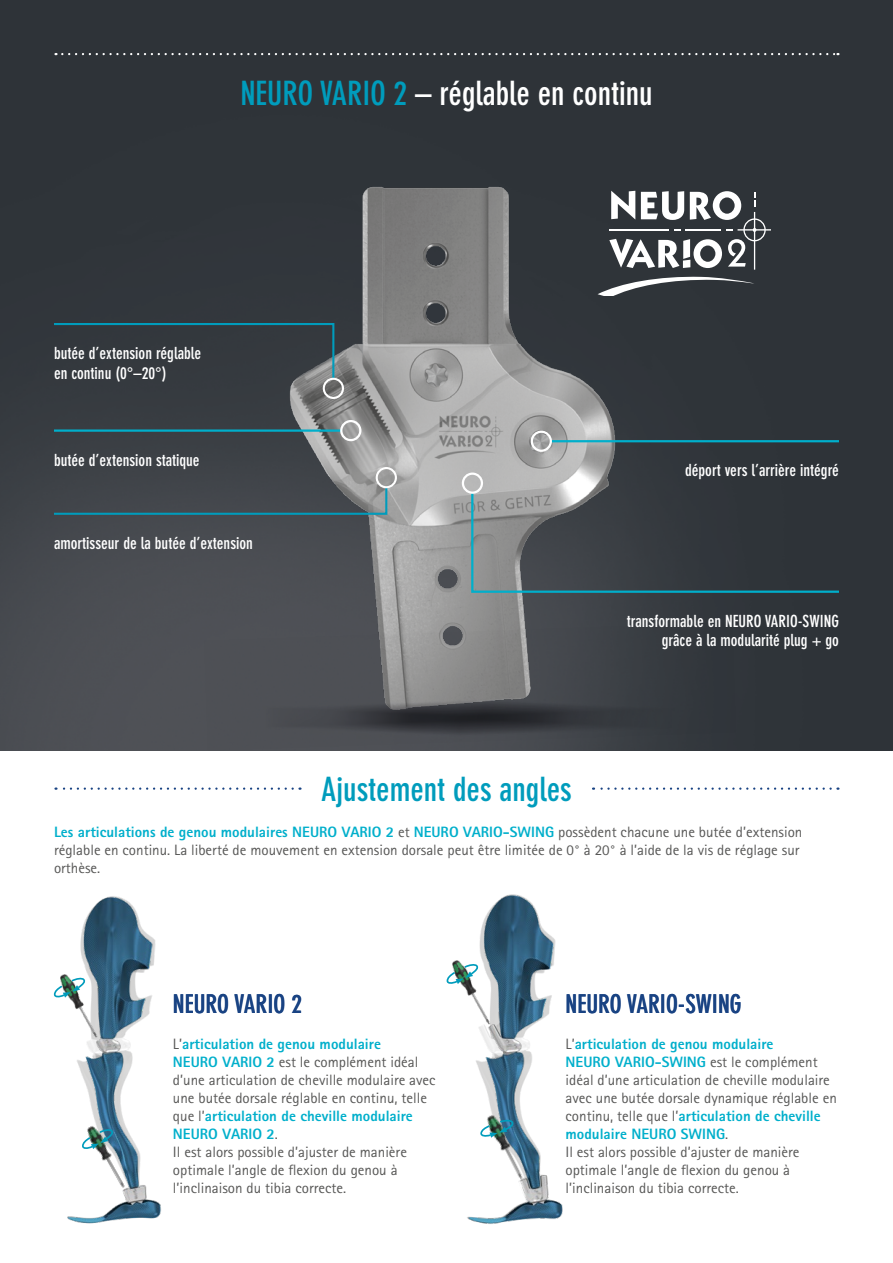
<style>
.page{position:relative;width:893px;height:1263px;background:#fff}
.page>*{position:absolute;margin:0;border:0;box-sizing:border-box;transform-origin:0 0}
.t1{font:700 condensed 33px "DIN Neuzeit Grotesk Std";color:#fff}
.t2{font:700 condensed 33px "DIN Neuzeit Grotesk Std";color:#009cbc}
.t3{font:700 condensed 25.5px "DIN Neuzeit Grotesk Std";color:#194383}
.t4{font:700 condensed 16.5px/19.8px "DIN Neuzeit Grotesk Std";color:#fff}
.t5{font:15px/18px "Rotis Sans Serif Pro";color:#575756}
.s1{color:#009cbc}
.s2{font-weight:800;color:#00afcb}
</style>
<div class="page">
<img style="left:0;top:0;width:893px;height:750px">
<img style="left:264px;top:150px;width:364px;height:472px">
<img style="left:204px;top:622px;width:532px;height:128px">
<hr style="left:551px;top:440px;width:288px;height:2px;background:#00afcb">
<div style="left:531px;top:431px;width:21px;height:21px;border:2px solid #fff;border-radius:50%"></div>
<svg style="left:52px;top:485px;width:336px;height:31px;background:#45535a"></svg>
<div style="left:376px;top:467px;width:21px;height:21px;border:2px solid #fff;border-radius:50%"></div>
<svg style="left:52px;top:322px;width:283px;height:59px;background:#343f45"></svg>
<svg style="left:598px;top:276px;width:156px;height:20px"></svg>
<svg style="left:609px;top:191px;width:161px;height:79px"></svg>
<hr style="left:685px;top:229px;width:36px;height:2px;background:#fff">
<div style="left:323px;top:378px;width:21px;height:21px;border:2px solid #fff;border-radius:50%"></div>
<svg style="left:470px;top:490px;width:371px;height:104px;background:#454d52"></svg>
<svg style="left:56px;top:53px;width:782px;height:2px;background:#66696d"></svg>
<hr style="left:54px;top:429px;width:287px;height:3px;background:#00afcb">
<div style="left:340px;top:420px;width:21px;height:21px;border:2px solid #fff;border-radius:50%"></div>
<img style="left:467px;top:894px;width:96px;height:330px">
<img style="left:452px;top:957px;width:45px;height:71px">
<img style="left:478px;top:1106px;width:54px;height:77px">
<svg style="left:446px;top:964px;width:35px;height:20px"></svg>
<svg style="left:479px;top:1120px;width:37px;height:18px"></svg>
<img style="left:67px;top:896px;width:94px;height:328px">
<img style="left:60px;top:971px;width:44px;height:70px">
<img style="left:78px;top:1117px;width:56px;height:76px">
<svg style="left:53px;top:978px;width:35px;height:21px"></svg>
<svg style="left:81px;top:1129px;width:35px;height:21px"></svg>
<div style="left:462px;top:472px;width:21px;height:22px;border:2px solid #fff;border-radius:50%"></div>
<svg style="left:56px;top:787px;width:237px;height:3px"></svg>
<svg style="left:593px;top:787px;width:238px;height:3px"></svg>
<h1 class="t1" style="left:240px;top:74px;width:414px"><span class="s1">NEURO VARIO 2</span> – réglable en continu</h1>
<p class="t4" style="left:54px;top:343px;width:149px">butée d’extension réglable en continu (0°–20°)</p>
<p class="t4" style="left:54px;top:450px;width:147px">butée d’extension statique</p>
<p class="t4" style="left:54px;top:533px;width:200px">amortisseur de la butée d’extension</p>
<p class="t4" style="left:685px;top:461px;width:155px">déport vers l’arrière intégré</p>
<h1 class="t2" style="left:321px;top:770px;width:252px">Ajustement des angles</h1>
<p class="t4" style="left:627px;top:611px;width:214px;text-align:right">transformable en NEURO VARIO-SWING grâce à la modularité plug + go</p>
<p class="t5" style="left:54px;top:823px;width:750px"><span class="s2">Les articulations de genou modulaires NEURO VARIO 2</span> et <span class="s2">NEURO VARIO-SWING</span> possèdent chacune une butée d’extension réglable en continu. La liberté de mouvement en extension dorsale peut être limitée de 0° à 20° à l’aide de la vis de réglage sur orthèse.</p>
<h2 class="t3" style="left:173px;top:989px;width:130px">NEURO VARIO 2</h2>
<h2 class="t3" style="left:566px;top:989px;width:178px">NEURO VARIO-SWING</h2>
<p class="t5" style="left:173px;top:1035px;width:264px">L’<span class="s2">articulation de genou modulaire<br>NEURO VARIO 2</span> est le complément idéal d’une articulation de cheville modulaire avec une butée dorsale réglable en continu, telle que l’<span class="s2">articulation de cheville modulaire NEURO VARIO 2</span>.<br>Il est alors possible d’ajuster de manière optimale l’angle de flexion du genou à l’inclinaison du tibia correcte.</p>
<p class="t5" style="left:566px;top:1035px;width:273px">L’<span class="s2">articulation de genou modulaire<br>NEURO VARIO-SWING</span> est le complément idéal d’une articulation de cheville modulaire avec une butée dorsale dynamique réglable en continu, telle que l’<span class="s2">articulation de cheville modulaire NEURO SWING</span>.<br>Il est alors possible d’ajuster de manière optimale l’angle de flexion du genou à l’inclinaison du tibia correcte.</p>
</div>
